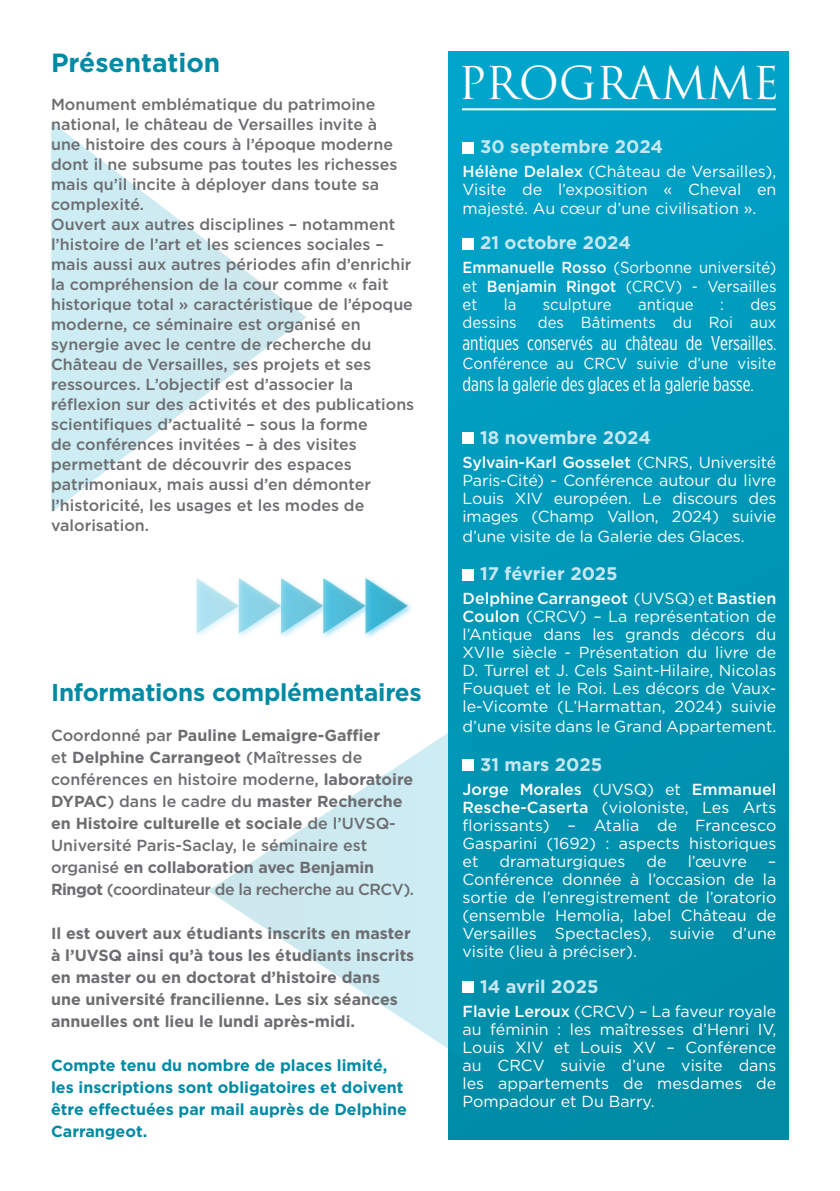
<style>
.page{position:relative;width:840px;height:1191px;background:#fff}
.page>*{position:absolute;margin:0;border:0;box-sizing:border-box;transform-origin:0 0}
.t1{font:44px "Trajan Pro";letter-spacing:-.01em;color:#fff}
.t2{font:700 26.2px "Gotham";color:#008aa4}
.t3{font:700 24.2px "Gotham";letter-spacing:-.01em;color:#008aa4}
.t4{font:20px "Gotham X Narrow";color:#fff;scale:.93 1}
.t5{font:700 18.2px "Gotham";color:#c5e7f2}
.t6{font:500 16px/20px "Gotham";color:#6c6d70}
.t7{font:16px/18px "Gotham";color:#fff;text-align:justify}
.t8{font:700 16px/22px "Gotham";color:#6c6d70}
.t9{font:16px/18.2px "Gotham";color:#fff;text-align:justify;scale:.93 1}
.t10{font:700 16px/22px "Gotham";color:#008aa4}
.s1{font-weight:700}
.s2{font-weight:500}
.s3{font-weight:300}
.s4{font-family:"Minion Pro";font-size:16px}
</style>
<div class="page">
<svg style="left:51px;top:122px;width:255px;height:391px"></svg>
<div style="left:448px;top:51px;width:340px;height:1088px;background:linear-gradient(to bottom,#00a4ca,#008aa3)"></div>
<svg style="left:208px;top:717px;width:264px;height:347px"></svg>
<div style="left:193px;top:575px;width:221px;height:65px;background:#00aeef;opacity:.75"></div>
<svg style="left:196px;top:578px;width:211px;height:55px"></svg>
<div style="left:462px;top:142px;width:12px;height:11px;background:#fff"></div>
<div style="left:462px;top:238px;width:12px;height:11px;background:#fff"></div>
<div style="left:462px;top:432px;width:12px;height:12px;background:#fff"></div>
<div style="left:462px;top:569px;width:12px;height:11px;background:#fff"></div>
<div style="left:462px;top:759px;width:12px;height:12px;background:#fff"></div>
<div style="left:462px;top:981px;width:12px;height:12px;background:#fff"></div>
<hr style="left:461px;top:108px;width:314px;height:2px;background:#fff">
<p class="t2" style="left:51px;top:45px;width:170px">Présentation</p>
<p class="t6" style="left:51px;top:94px;width:348px">Monument emblématique du patrimoine national, le château de Versailles invite à une histoire des cours à l’époque moderne dont il ne subsume pas toutes les richesses mais qu’il incite à déployer dans toute sa complexité.</p>
<p class="t6" style="left:51px;top:214px;width:364px">Ouvert aux autres disciplines – notamment l’histoire de l’art et les sciences sociales – mais aussi aux autres périodes afin d’enrichir la compréhension de la cour comme « fait historique total » caractéristique de l’époque moderne, ce séminaire est organisé en synergie avec le centre de recherche du Château de Versailles, ses projets et ses ressources. L’objectif est d’associer la réflexion sur des activités et des publications scientifiques d’actualité – sous la forme<br>de conférences invitées – à des visites permettant de découvrir des espaces patrimoniaux, mais aussi d’en démonter l’historicité, les usages et les modes de valorisation.</p>
<p class="t3" style="left:51px;top:676px;width:372px">Informations complémentaires</p>
<p class="t6" style="left:51px;top:724px;width:364px;line-height:22px">Coordonné par <span class="s1">Pauline Lemaigre-Gaffier<br></span>et <span class="s1">Delphine Carrangeot</span> (Maîtresses de conférences en histoire moderne, <span class="s1">laboratoire DYPAC</span>) dans le cadre du <span class="s1">master Recherche en Histoire culturelle et sociale</span> de l’UVSQ-Université Paris-Saclay, le séminaire est organisé <span class="s1">en collaboration avec Benjamin Ringot</span> (coordinateur de la recherche au CRCV).</p>
<p class="t8" style="left:51px;top:922px;width:364px">Il est ouvert aux étudiants inscrits en master à l’UVSQ ainsi qu’à tous les étudiants inscrits en master ou en doctorat d’histoire dans<br>une université francilienne. Les six séances annuelles ont lieu le lundi après-midi.</p>
<p class="t10" style="left:51px;top:1054px;width:357px">Compte tenu du nombre de places limité, les inscriptions sont obligatoires et doivent être effectuées par mail auprès de Delphine Carrangeot.</p>
<p class="t1" style="left:458px;top:55px;width:322px">PROGRAMME</p>
<p class="t5" style="left:480px;top:135px;width:184px">30 septembre 2024</p>
<p class="t7" style="left:462px;top:162px;width:315px"><span class="s2">Hélène Delalex</span> (Château de Versailles), Visite de l’exposition « Cheval en majesté. Au cœur d’une civilisation ».</p>
<p class="t5" style="left:480px;top:231px;width:152px">21 octobre 2024</p>
<p class="t9" style="left:462px;top:258px;width:339px"><span class="s2">Emmanuelle Rosso</span> (Sorbonne université) et <span class="s2">Benjamin Ringot</span> (CRCV) - Versailles et</p>
<p class="t9" style="left:503px;top:295px;width:15px">la</p>
<p class="t9" style="left:542px;top:295px;width:76px">sculpture</p>
<p class="t9" style="left:637px;top:295px;width:61px">antique</p>
<p class="t9" style="left:719px;top:295px;width:6px">:</p>
<p class="t9" style="left:750px;top:295px;width:30px">des</p>
<p class="t9" style="left:462px;top:313px;width:60px">dessins</p>
<p class="t9" style="left:537px;top:313px;width:258px">des Bâtiments du Roi aux</p>
<p class="t4" style="left:462px;top:331px;width:339px">antiques conservés au château de Versailles<span class="s3">.</span></p>
<p class="t9" style="left:462px;top:354px;width:339px">Conférence au CRCV suivie d’une visite</p>
<p class="t4" style="left:462px;top:372px;width:314px">dans la galerie des glaces et la galerie basse<span class="s4">.</span></p>
<p class="t5" style="left:480px;top:425px;width:172px">18 novembre 2024</p>
<p class="t7" style="left:462px;top:453px;width:315px"><span class="s2">Sylvain-Karl Gosselet</span> (CNRS, Université Paris-Cité) - Conférence autour du livre Louis XIV européen. Le discours des images (Champ Vallon, 2024) suivie</p>
<p class="t7" style="left:462px;top:527px;width:283px">d’une visite de la Galerie des Glaces.</p>
<p class="t5" style="left:480px;top:562px;width:139px">17 février 2025</p>
<p class="t7" style="left:462px;top:589px;width:315px"><span class="s2">Delphine Carrangeot</span> (UVSQ) et <span class="s2">Bastien Coulon</span> (CRCV) – La représentation de l’Antique dans les grands décors du XVIIe siècle - Présentation du livre de D. Turrel et J. Cels Saint-Hilaire, Nicolas Fouquet et le Roi. Les décors de Vaux&shy;le-Vicomte (L’Harmattan, 2024) suivie</p>
<p class="t7" style="left:462px;top:717px;width:315px">d’une visite dans le Grand Appartement.</p>
<p class="t5" style="left:480px;top:752px;width:123px">31 mars 2025</p>
<p class="t7" style="left:462px;top:779px;width:315px"><span class="s2">Jorge Morales</span> (UVSQ) et <span class="s2">Emmanuel Resche-Caserta</span> (violoniste, Les Arts florissants) – Atalia de Francesco Gasparini (1692) : aspects historiques et</p>
<p class="t7" style="left:499px;top:851px;width:127px">dramaturgiques</p>
<p class="t7" style="left:646px;top:851px;width:22px">de</p>
<p class="t7" style="left:687px;top:851px;width:61px">l’œuvre</p>
<p class="t7" style="left:462px;top:851px;width:315px;text-indent:305px">– Conférence donnée à l’occasion de la sortie de l’enregistrement de l’oratorio (ensemble Hemolia, label Château de Versailles Spectacles), suivie d’une visite (lieu à préciser).</p>
<p class="t5" style="left:480px;top:974px;width:120px">14 avril 2025</p>
<p class="t7" style="left:462px;top:1001px;width:315px"><span class="s2">Flavie Leroux</span> (CRCV) – La faveur royale au féminin : les maîtresses d’Henri IV, Louis XIV et Louis XV – Conférence au CRCV suivie d’une visite dans les appartements de mesdames de Pompadour et Du Barry.</p>
</div>
